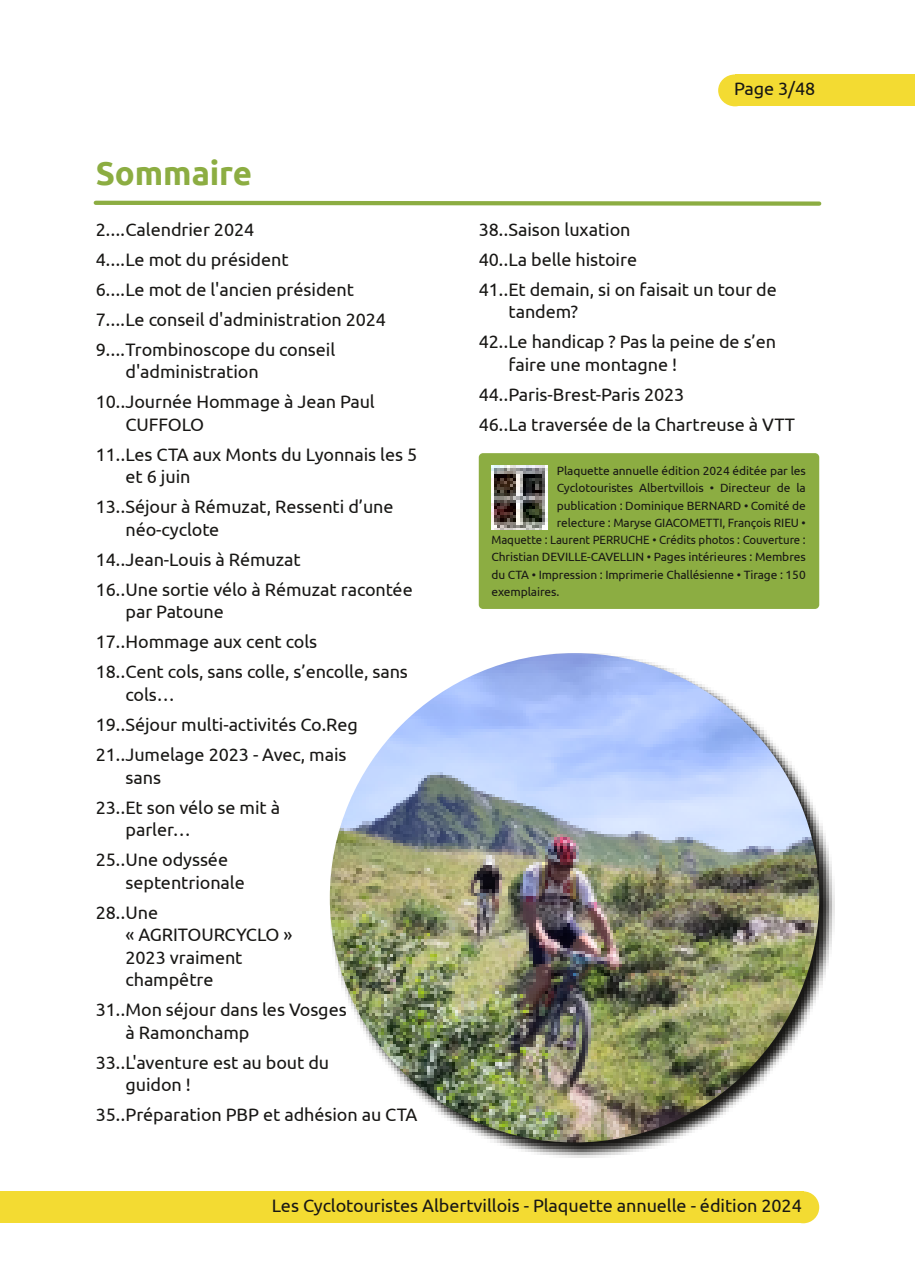
<style>
.page{position:relative;width:915px;height:1285px;background:#fff}
.page>*{position:absolute;margin:0;border:0;box-sizing:border-box;transform-origin:0 0}
.t1{font:700 33px "Ubuntu";letter-spacing:-.005em;color:#8cad42}
.t2{font:18px/30px "Ubuntu";letter-spacing:-.005em;color:#181715}
.t3{font:12px "Ubuntu";letter-spacing:-.01em;color:#181715}
.t4{font:12px "Ubuntu";letter-spacing:-.01em;color:#181715;scale:.95 1}
</style>
<div class="page">
<div style="left:734px;top:74px;width:180px;height:32px;background:#f3db32"></div>
<div style="left:718px;top:74px;width:33px;height:32px;background:#f3db32;border-radius:50%"></div>
<div style="left:787px;top:1191px;width:32px;height:31px;background:#f3db32;border-radius:50%"></div>
<div style="left:0;top:1191px;width:803px;height:31px;background:#f3db32"></div>
<div style="left:478px;top:453px;width:341px;height:156px;background:#8cad42;border-radius:4px"></div>
<svg style="left:93px;top:200px;width:729px;height:6px"></svg>
<svg style="left:330px;top:653px;width:504px;height:504px"></svg>
<img style="left:330px;top:653px;width:489px;height:489px;border-radius:50%">
<img style="left:491px;top:466px;width:56px;height:63px">
<h1 class="t1" style="left:96px;top:154px;width:158px">Sommaire</h1>
<p class="t2" style="left:96px;top:214px;width:292px">2....Calendrier 2024<br>4....Le mot du président<br>6....Le mot de l'ancien président<br>7....Le conseil d'administration 2024<br>9....Trombinoscope du conseil</p>
<p class="t2" style="left:96px;top:356px;width:280px;text-indent:30px">d'administration<br>10..Journée Hommage à Jean Paul</p>
<p class="t2" style="left:96px;top:409px;width:323px;text-indent:30px">CUFFOLO<br>11..Les CTA aux Monts du Lyonnais les 5</p>
<p class="t2" style="left:96px;top:461px;width:299px;text-indent:30px">et 6 juin<br>13..Séjour à Rémuzat, Ressenti d’une</p>
<p class="t2" style="left:96px;top:514px;width:318px;text-indent:30px">néo-cyclote<br>14..Jean-Louis à Rémuzat<br>16..Une sortie vélo à Rémuzat racontée</p>
<p class="t2" style="left:96px;top:596px;width:313px;text-indent:30px">par Patoune<br>17..Hommage aux cent cols<br>18..Cent cols, sans colle, s’encolle, sans</p>
<p class="t2" style="left:96px;top:679px;width:263px;text-indent:30px">cols…<br>19..Séjour multi-activités Co.Reg<br>21..Jumelage 2023 - Avec, mais</p>
<p class="t2" style="left:96px;top:761px;width:186px;text-indent:30px">sans<br>23..Et son vélo se mit à</p>
<p class="t2" style="left:96px;top:814px;width:134px;text-align:center">parler…<br>25..Une odyssée</p>
<p class="t2" style="left:96px;top:866px;width:150px;text-indent:30px">septentrionale<br>28..Une</p>
<p class="t2" style="left:125px;top:923px;width:168px;line-height:22.5px">« AGRITOURCYCLO »<br>2023 vraiment champêtre</p>
<p class="t2" style="left:125px;top:998px;width:223px;line-height:22.5px;text-indent:-30px">31..Mon séjour dans les Vosges à Ramonchamp</p>
<p class="t2" style="left:125px;top:1050px;width:205px;line-height:22.5px;text-indent:-30px">33..L'aventure est au bout du guidon !</p>
<p class="t2" style="left:96px;top:1099px;width:323px">35..Préparation PBP et adhésion au CTA</p>
<p class="t2" style="left:733px;top:73px;width:83px">Page 3/48</p>
<p class="t2" style="left:478px;top:214px;width:299px">38..Saison luxation<br>40..La belle histoire<br>41..Et demain, si on faisait un tour de</p>
<p class="t2" style="left:478px;top:296px;width:299px;text-indent:30px">tandem?<br>42..Le handicap ? Pas la peine de s’en</p>
<p class="t2" style="left:478px;top:349px;width:317px;text-indent:30px">faire une montagne !<br>44..Paris-Brest-Paris 2023<br>46..La traversée de la Chartreuse à VTT</p>
<p class="t3" style="left:556px;top:464px;width:250px">Plaquette annuelle édition 2024 éditée par les</p>
<p class="t3" style="left:556px;top:481px;width:250px">Cyclotouristes Albertvillois • Directeur de la</p>
<p class="t3" style="left:556px;top:498px;width:250px">publication : Dominique BERNARD • Comité de</p>
<p class="t3" style="left:556px;top:515px;width:250px">relecture : Maryse GIACOMETTI, François RIEU •</p>
<p class="t4" style="left:491px;top:533px;width:332px">Maquette : Laurent PERRUCHE • Crédits photos : Couverture :</p>
<p class="t3" style="left:491px;top:550px;width:315px">Christian DEVILLE-CAVELLIN • Pages intérieures : Membres</p>
<p class="t3" style="left:491px;top:567px;width:315px">du CTA • Impression : Imprimerie Challésienne • Tirage : 150</p>
<p class="t3" style="left:491px;top:584px;width:69px">exemplaires.</p>
<p class="t2" style="left:272px;top:1189px;width:531px">Les Cyclotouristes Albertvillois - Plaquette annuelle - édition 2024</p>
</div>
